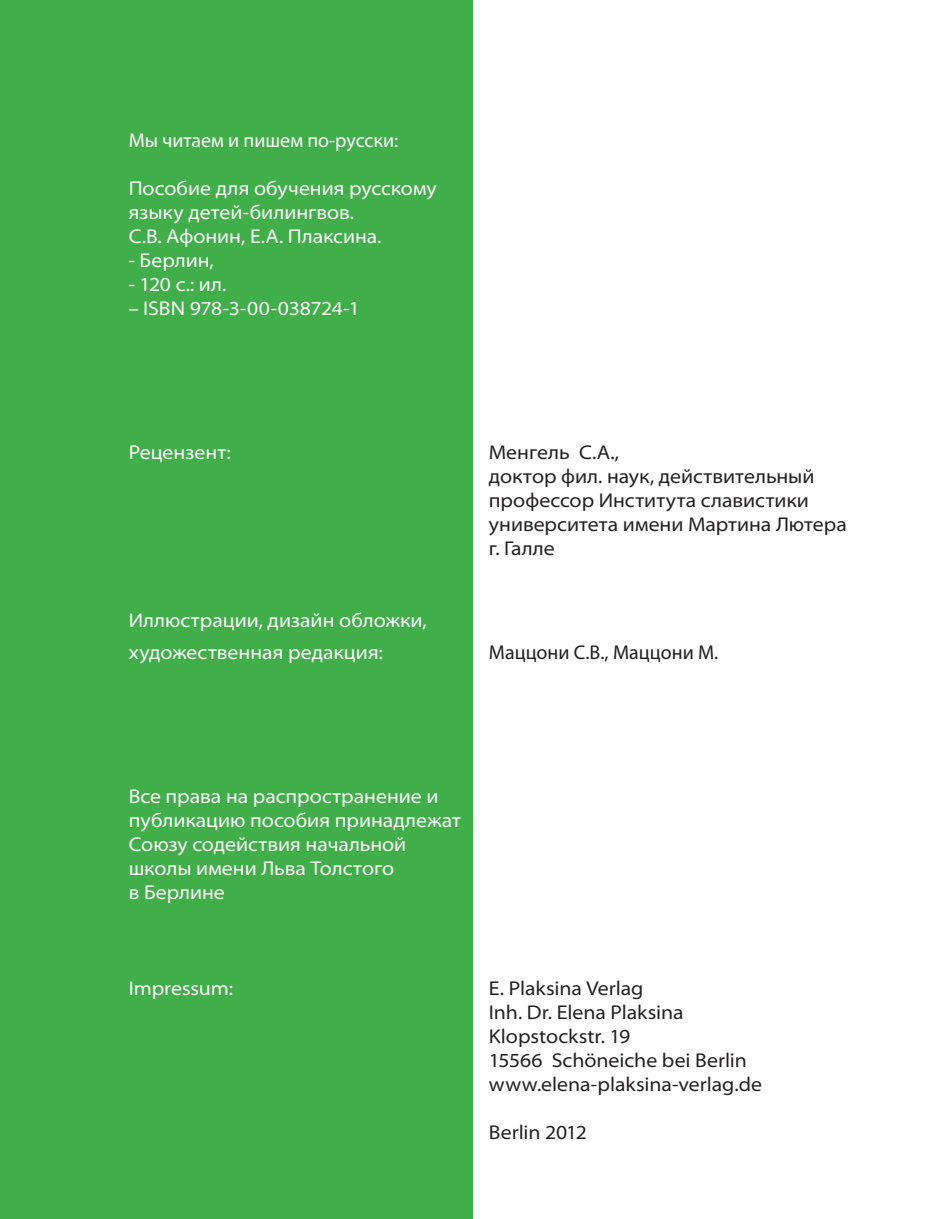
<style>
.page{position:relative;width:936px;height:1219px;background:#fff}
.page>*{position:absolute;margin:0;border:0;box-sizing:border-box;transform-origin:0 0}
.t1{font:semi-expanded 20px "Myriad Pro";color:#fff}
.t2{font:semi-expanded 20px/24px "Myriad Pro";color:#231f20}
.t3{font:20px "Myriad Pro";color:#fff}
.t4{font:20px "Myriad Pro";color:#231f20}
</style>
<div class="page">
<div style="left:0;top:0;width:472px;height:1219px;background:#40ae49"></div>
<p class="t3" style="left:129px;top:128px;width:271px">Мы читаем и пишем по-русски:</p>
<p class="t1" style="left:129px;top:177px;width:310px">Пособие для обучения русскому</p>
<p class="t1" style="left:129px;top:201px;width:227px">языку детей-билингвов.</p>
<p class="t1" style="left:129px;top:225px;width:254px">С.В. Афонин, Е.А. Плаксина.</p>
<p class="t1" style="left:129px;top:249px;width:87px">- Берлин,</p>
<p class="t1" style="left:129px;top:273px;width:99px">- 120 с.: ил.</p>
<p class="t1" style="left:129px;top:297px;width:232px">– ISBN 978-3-00-038724-1</p>
<p class="t1" style="left:129px;top:441px;width:103px">Рецензент:</p>
<p class="t2" style="left:489px;top:440px;width:132px">Менгель С.А.,</p>
<p class="t2" style="left:489px;top:464px;width:359px">доктор фил. наук, действительный профессор Института славистики университета имени Мартина Лютера г. Галле</p>
<p class="t1" style="left:129px;top:609px;width:299px">Иллюстрации, дизайн обложки,</p>
<p class="t1" style="left:129px;top:641px;width:256px">художественная редакция:</p>
<p class="t4" style="left:489px;top:640px;width:231px">Маццони С.В., Маццони М.</p>
<p class="t1" style="left:129px;top:785px;width:311px">Все права на распространение и</p>
<p class="t1" style="left:129px;top:809px;width:334px">публикацию пособия принадлежат</p>
<p class="t1" style="left:129px;top:833px;width:279px">Союзу содействия начальной</p>
<p class="t1" style="left:129px;top:857px;width:267px">школы имени Льва Толстого</p>
<p class="t1" style="left:129px;top:881px;width:98px">в Берлине</p>
<p class="t1" style="left:129px;top:977px;width:106px">Impressum:</p>
<p class="t2" style="left:489px;top:977px;width:156px">E. Plaksina Verlag</p>
<p class="t2" style="left:489px;top:1001px;width:196px">Inh. Dr. Elena Plaksina</p>
<p class="t2" style="left:489px;top:1025px;width:259px">Klopstockstr. 19<br>15566 Schöneiche bei Berlin</p>
<p class="t2" style="left:489px;top:1073px;width:275px">www.elena-plaksina-verlag.de</p>
<p class="t2" style="left:489px;top:1121px;width:99px">Berlin 2012</p>
</div>
